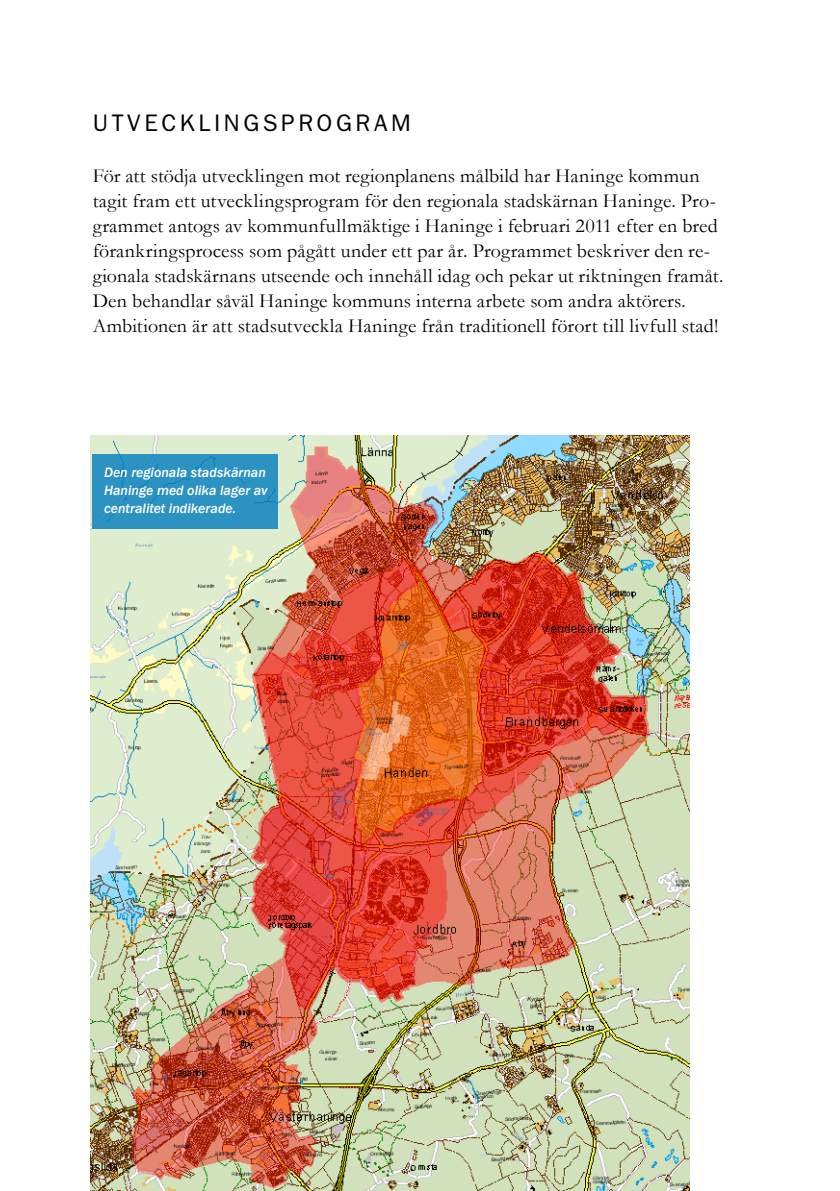
<style>
.page{position:relative;width:840px;height:1191px;background:#fff}
.page>*{position:absolute;margin:0;border:0;box-sizing:border-box;transform-origin:0 0}
.t1{font:24px "ITC Franklin Gothic Std";letter-spacing:.15em;color:#000}
.t2{font:20px/25px "Garamond";letter-spacing:.01em;color:#000}
.t3{font:italic 500 14px/18px "Franklin Gothic";color:#fff;text-align:justify}
</style>
<div class="page">
<img style="left:91px;top:435px;width:598px;height:756px">
<div style="left:93px;top:455px;width:185px;height:74px;background:#2c92c2"></div>
<p class="t1" style="left:93px;top:109px;width:300px">UT VECKLINGSPROG RAM</p>
<p class="t2" style="left:93px;top:163px;width:632px">För att stödja utvecklingen mot regionplanens målbild har Haninge kommun tagit fram ett utvecklingsprogram för den regionala stadskärnan Haninge. Pro&shy;grammet antogs av kommunfullmäktige i Haninge i februari 2011 efter en bred förankringsprocess som pågått under ett par år. Programmet beskriver den re&shy;gionala stadskärnans utseende och innehåll idag och pekar ut riktningen framåt.<br>Den behandlar såväl Haninge kommuns interna arbete som andra aktörers.<br>Ambitionen är att stadsutveckla Haninge från traditionell förort till livfull stad!</p>
<p class="t3" style="left:104px;top:463px;width:165px">Den regionala stadskärnan Haninge med olika lager av centralitet indikerade.</p>
</div>
